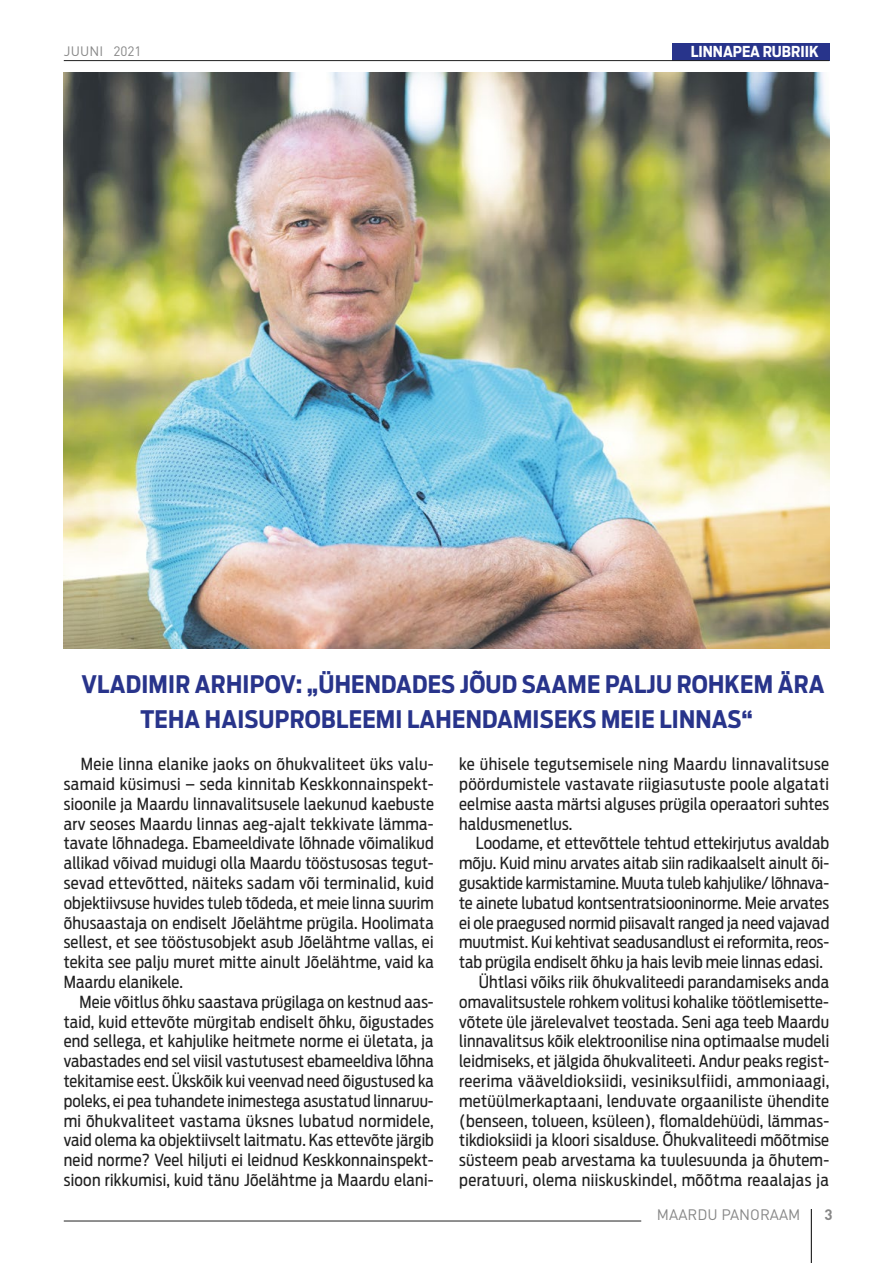
<style>
.page{position:relative;width:893px;height:1263px;background:#fff}
.page>*{position:absolute;margin:0;border:0;box-sizing:border-box;transform-origin:0 0}
.t1{font:700 24px/34.5px "Ford Antenna Cond";letter-spacing:.01em;color:#28348b;text-align:center}
.t2{font:16.5px/19.8px "Ford Antenna Cond";letter-spacing:.005em;color:#212121;text-align:justify}
.t3{font:16.5px "Ford Antenna Cond";letter-spacing:.025em;color:#212121}
.t4{font:700 15px "Ford Antenna Cond";color:#fff}
.t5{font:15px "DIN Pro";color:#878787}
.t6{font:700 15px "DIN Pro";color:#878787}
.t7{font:13.5px "DIN Pro";letter-spacing:.01em;color:#878787}
</style>
<div class="page">
<hr style="left:64px;top:1221px;width:577px;height:1px;background:#212121">
<hr style="left:811px;top:1209px;width:1px;height:54px;background:#000">
<div style="left:672px;top:43px;width:157px;height:18px;background:#28348b"></div>
<hr style="left:64px;top:60px;width:765px;height:1px;background:#212121">
<img style="left:64px;top:73px;width:765px;height:575px">
<p class="t7" style="left:64px;top:42px;width:79px">JUUNI 2021</p>
<p class="t4" style="left:691px;top:39px;width:129px">LINNAPEA RUBRIIK</p>
<h1 class="t1" style="left:81px;top:664px;width:744px">VLADIMIR ARHIPOV: „ÜHENDADES JÕUD SAAME PALJU ROHKEM ÄRA<br>TEHA HAISUPROBLEEMI LAHENDAMISEKS MEIE LINNAS“</h1>
<p class="t2" style="left:64px;top:752px;width:372px;text-indent:17px">Meie linna elanike jaoks on õhukvaliteet üks valu&shy;samaid küsimusi – seda kinnitab Keskkonnainspekt&shy;sioonile ja Maardu linnavalitsusele laekunud kaebuste arv seoses Maardu linnas aeg-ajalt tekkivate lämma&shy;tavate lõhnadega. Ebameeldivate lõhnade võimalikud allikad võivad muidugi olla Maardu tööstusosas tegut&shy;sevad ettevõtted, näiteks sadam või terminalid, kuid objektiivsuse huvides tuleb tõdeda, et meie linna suurim õhusaastaja on endiselt Jõelähtme prügila. Hoolimata sellest, et see tööstusobjekt asub Jõelähtme vallas, ei tekita see palju muret mitte ainult Jõelähtme, vaid ka Maardu elanikele.</p>
<p class="t2" style="left:64px;top:990px;width:372px;text-indent:16px">Meie võitlus õhku saastava prügilaga on kestnud aas&shy;taid, kuid ettevõte mürgitab endiselt õhku, õigustades end sellega, et kahjulike heitmete norme ei ületata, ja vabastades end sel viisil vastutusest ebameeldiva lõhna tekitamise eest. Ükskõik kui veenvad need õigustused ka poleks, ei pea tuhandete inimestega asustatud linnaruu&shy;mi õhukvaliteet vastama üksnes lubatud normidele, vaid olema ka objektiivselt laitmatu. Kas ettevõte järgib neid norme? Veel hiljuti ei leidnud Keskkonnainspekt&shy;sioon rikkumisi, kuid tänu Jõelähtme ja Maardu elani-</p>
<p class="t2" style="left:459px;top:752px;width:371px">ke ühisele tegutsemisele ning Maardu linnavalitsuse pöördumistele vastavate riigiasutuste poole algatati eelmise aasta märtsi alguses prügila operaatori suhtes haldusmenetlus.</p>
<p class="t2" style="left:476px;top:831px;width:355px">Loodame, et ettevõttele tehtud ettekirjutus avaldab</p>
<p class="t2" style="left:459px;top:851px;width:371px">mõju. Kuid minu arvates aitab siin radikaalselt ainult õi-</p>
<p class="t2" style="left:459px;top:871px;width:371px">gusaktide karmistamine. Muuta tuleb kahjulike/ lõhnava-</p>
<p class="t2" style="left:459px;top:891px;width:371px">te ainete lubatud kontsentratsiooninorme. Meie arvates</p>
<p class="t2" style="left:459px;top:910px;width:372px">ei ole praegused normid piisavalt ranged ja need vajavad</p>
<p class="t2" style="left:459px;top:930px;width:371px">muutmist. Kui kehtivat seadusandlust ei reformita, reos-</p>
<p class="t2" style="left:459px;top:950px;width:365px">tab prügila endiselt õhku ja hais levib meie linnas edasi.</p>
<p class="t2" style="left:479px;top:970px;width:352px">Ühtlasi võiks riik õhukvaliteedi parandamiseks anda</p>
<p class="t2" style="left:459px;top:990px;width:371px">omavalitsustele rohkem volitusi kohalike töötlemisette-</p>
<p class="t2" style="left:459px;top:1009px;width:371px">võtete üle järelevalvet teostada. Seni aga teeb Maardu</p>
<p class="t2" style="left:459px;top:1029px;width:371px">linnavalitsus kõik elektroonilise nina optimaalse mudeli</p>
<p class="t2" style="left:459px;top:1049px;width:371px">leidmiseks, et jälgida õhukvaliteeti. Andur peaks regist-</p>
<p class="t3" style="left:459px;top:1067px;width:372px">reerima vääveldioksiidi, vesiniksulfiidi, ammoniaagi,</p>
<p class="t2" style="left:459px;top:1089px;width:371px">metüülmerkaptaani, lenduvate orgaaniliste ühendite</p>
<p class="t2" style="left:459px;top:1108px;width:371px">(benseen, tolueen, ksüleen), flomaldehüüdi, lämmas-</p>
<p class="t2" style="left:459px;top:1128px;width:371px">tikdioksiidi ja kloori sisalduse. Õhukvaliteedi mõõtmise</p>
<p class="t2" style="left:459px;top:1148px;width:371px">süsteem peab arvestama ka tuulesuunda ja õhutem-</p>
<p class="t3" style="left:459px;top:1166px;width:371px">peratuuri, olema niiskuskindel, mõõtma reaalajas ja</p>
<p class="t5" style="left:657px;top:1205px;width:145px">MAARDU PANORAAM</p>
<p class="t6" style="left:825px;top:1205px;width:10px">3</p>
</div>
